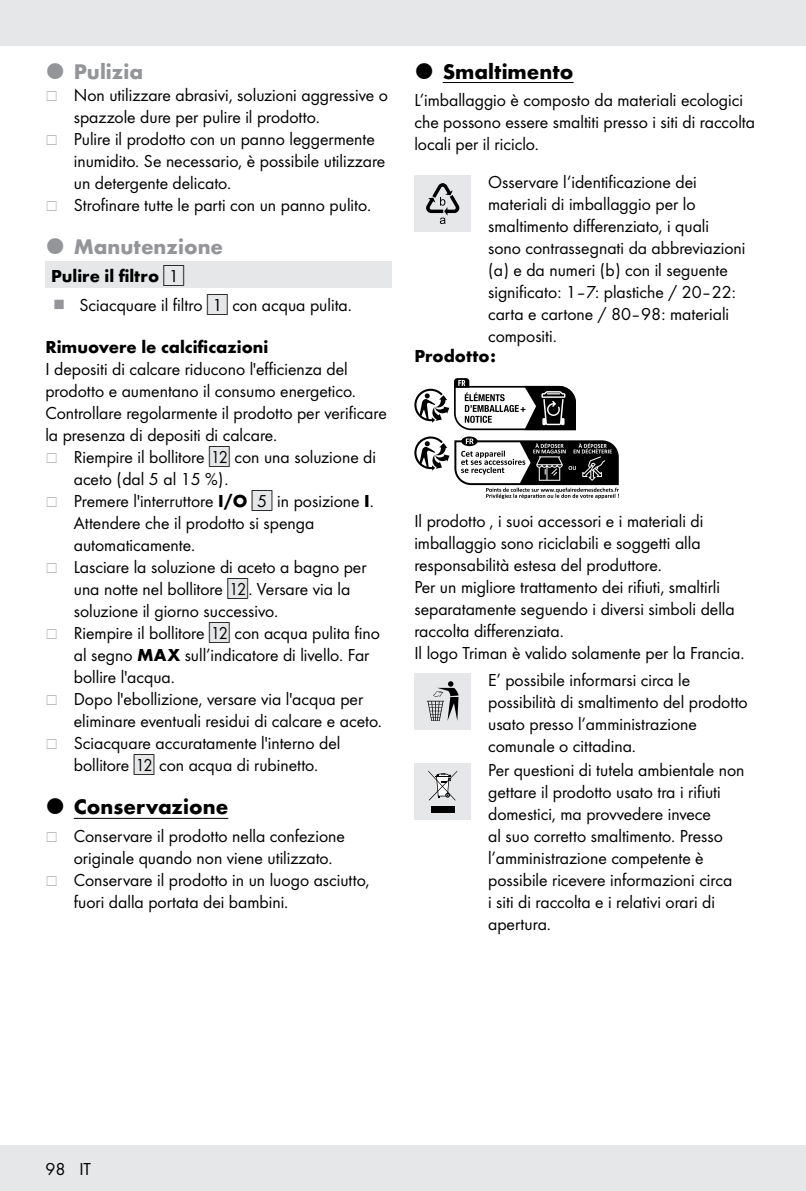
<style>
.page{position:relative;width:806px;height:1191px;background:#fff}
.page>*{position:absolute;margin:0;border:0;box-sizing:border-box;transform-origin:0 0}
.t1{font:700 22px "Futura";color:#000}
.t2{font:700 22px "Futura";color:#939598}
.t3{font:18px/22px "Futura Boo";color:#000}
.t4{font:700 18px "Futura";color:#000}
.s1{font-family:"IMP Lidl Num Box";font-weight:400;font-size:15.8px;color:#e6e7e8}
.s2{font-family:"IMP Lidl Num Box";font-weight:400;font-size:15.8px}
.s3{font-family:"IMP Lidl Num Box";font-size:15.8px;color:#e6e7e8}
.s4{font-family:"IMP Lidl Num Box";font-size:15.8px}
.s5{font-family:"Futura";font-weight:700}
</style>
<div class="page">
<div style="left:0;top:1145px;width:805px;height:46px;background:#e6e7e8"></div>
<div style="left:0;top:0;width:805px;height:45px;background:#e6e7e8"></div>
<hr style="left:74px;top:818px;width:154px;height:1px;background:#000">
<div style="left:45px;top:261px;width:346px;height:27px;background:#e6e7e8"></div>
<hr style="left:442px;top:82px;width:131px;height:1px;background:#000">
<div style="left:414px;top:175px;width:57px;height:57px;background:#e6e7e8"></div>
<svg style="left:426px;top:183px;width:33px;height:41px"></svg>
<svg style="left:414px;top:378px;width:205px;height:121px"></svg>
<div style="left:414px;top:672px;width:57px;height:57px;background:#e6e7e8"></div>
<svg style="left:427px;top:681px;width:31px;height:40px"></svg>
<div style="left:414px;top:763px;width:57px;height:57px;background:#e6e7e8"></div>
<div style="left:430px;top:806px;width:24px;height:6px;background:#000"></div>
<svg style="left:428px;top:770px;width:29px;height:30px"></svg>
<p class="t2" style="left:74px;top:55px;width:71px">Pulizia</p>
<p class="t3" style="left:74px;top:83px;width:315px">Non utilizzare abrasivi, soluzioni aggressive o spazzole dure per pulire il prodotto.<br>Pulire il prodotto con un panno leggermente inumidito. Se necessario, è possibile utilizzare un detergente delicato.<br>Strofinare tutte le parti con un panno pulito.</p>
<p class="t2" style="left:74px;top:230px;width:151px">Manutenzione</p>
<p class="t4" style="left:51px;top:263px;width:135px">Pulire il filtro <span class="s1">[</span><span class="s2">1]</span></p>
<p class="t3" style="left:79px;top:293px;width:274px">Sciacquare il filtro <span class="s3">[</span><span class="s4">1]</span> con acqua pulita.</p>
<p class="t4" style="left:45px;top:334px;width:224px">Rimuovere le calcificazioni</p>
<p class="t3" style="left:45px;top:357px;width:343px">I depositi di calcare riducono l'efficienza del prodotto e aumentano il consumo energetico.<br>Controllare regolarmente il prodotto per verificare la presenza di depositi di calcare.</p>
<p class="t3" style="left:74px;top:445px;width:309px">Riempire il bollitore <span class="s3">[</span><span class="s4">12]</span> con una soluzione di aceto (dal 5 al 15 %).<br>Premere l'interruttore <span class="s5">I/O</span> <span class="s3">[</span><span class="s4">5]</span> in posizione <span class="s5">I</span>.<br>Attendere che il prodotto si spenga automaticamente.<br>Lasciare la soluzione di aceto a bagno per una notte nel bollitore <span class="s3">[</span><span class="s4">12]</span>. Versare via la soluzione il giorno successivo.<br>Riempire il bollitore <span class="s3">[</span><span class="s4">12]</span> con acqua pulita fino al segno <span class="s5">MAX</span> sull’indicatore di livello. Far bollire l'acqua.<br>Dopo l'ebollizione, versare via l'acqua per eliminare eventuali residui di calcare e aceto.<br>Sciacquare accuratamente l'interno del bollitore <span class="s3">[</span><span class="s4">12]</span> con acqua di rubinetto.</p>
<p class="t1" style="left:74px;top:791px;width:156px">Conservazione</p>
<p class="t3" style="left:74px;top:824px;width:297px">Conservare il prodotto nella confezione originale quando non viene utilizzato.<br>Conservare il prodotto in un luogo asciutto, fuori dalla portata dei bambini.</p>
<p class="t1" style="left:442px;top:55px;width:132px">Smaltimento</p>
<p class="t3" style="left:414px;top:88px;width:342px">L’imballaggio è composto da materiali ecologici che possono essere smaltiti presso i siti di raccolta locali per il riciclo.</p>
<p class="t3" style="left:488px;top:170px;width:259px">Osservare l‘identificazione dei materiali di imballaggio per lo smaltimento differenziato, i quali sono contrassegnati da abbreviazioni (a) e da numeri (b) con il seguente significato: 1–7: plastiche / 20–22: carta e cartone / 80–98: materiali compositi.</p>
<p class="t4" style="left:414px;top:343px;width:83px">Prodotto:</p>
<p class="t3" style="left:414px;top:509px;width:331px">Il prodotto , i suoi accessori e i materiali di imballaggio sono riciclabili e soggetti alla responsabilità estesa del produttore.<br>Per un migliore trattamento dei rifiuti, smaltirli separatamente seguendo i diversi simboli della raccolta differenziata.<br>Il logo Triman è valido solamente per la Francia.</p>
<p class="t3" style="left:488px;top:668px;width:261px">E’ possibile informarsi circa le possibilità di smaltimento del prodotto usato presso l’amministrazione comunale o cittadina.</p>
<p class="t3" style="left:488px;top:758px;width:258px">Per questioni di tutela ambientale non gettare il prodotto usato tra i rifiuti domestici, ma provvedere invece<br>al suo corretto smaltimento. Presso l’amministrazione competente è possibile ricevere informazioni circa<br>i siti di raccolta e i relativi orari di apertura.</p>
<p class="t3" style="left:45px;top:1156px;width:47px">98 IT</p>
</div>
